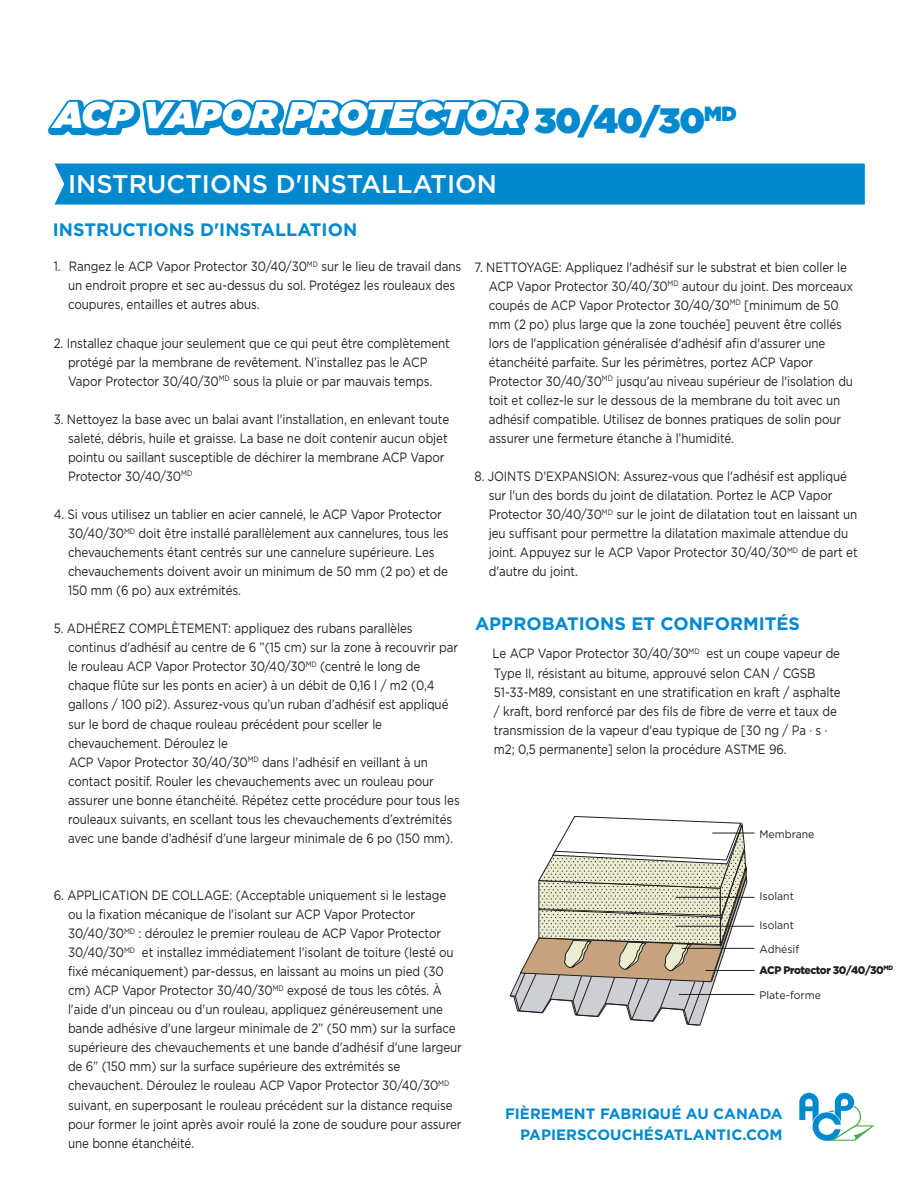
<style>
.page{position:relative;width:918px;height:1188px;background:#fff}
.page>*{position:absolute;margin:0;border:0;box-sizing:border-box;transform-origin:0 0}
.t1{font:italic 900 37.05px "Gotham HTF";color:#fff}
.t2{font:500 25.5px "Gotham";color:#fff}
.t3{font:700 18px "Gotham";color:#0089cf}
.t4{font:700 15px "Gotham";color:#0089cf}
.t5{font:13.5px/19px "Gotham";letter-spacing:-.005em;color:#221f20;scale:.86 1}
.t6{font:10.95px "Gotham HTF";color:#211e1f;scale:.95 1}
.t7{font:900 10.95px "Gotham HTF";letter-spacing:-.045em;color:#211e1f;scale:.95 1}
</style>
<div class="page">
<div style="left:55px;top:164px;width:810px;height:41px;background:#0089cf"></div>
<svg style="left:799px;top:1093px;width:76px;height:48px"></svg>
<hr style="left:712px;top:833px;width:42px;height:1px;background:#211e1f">
<hr style="left:676px;top:897px;width:78px;height:1px;background:#211e1f">
<hr style="left:682px;top:948px;width:72px;height:1px;background:#211e1f">
<hr style="left:705px;top:970px;width:49px;height:1px;background:#211e1f">
<hr style="left:679px;top:994px;width:75px;height:1px;background:#211e1f">
<svg style="left:509px;top:816px;width:239px;height:210px"></svg>
<hr style="left:675px;top:926px;width:79px;height:1px;background:#211e1f">
<svg style="left:48px;top:99px;width:481px;height:37px;background:#269ad6"></svg>
<h1 class="t1" style="left:54px;top:94px;width:684px">ACP VAPOR PROTECTOR <sub>30/40/30</sub><sup>MD</sup></h1>
<h2 class="t2" style="left:68px;top:170px;width:430px">INSTRUCTIONS D'INSTALLATION</h2>
<h3 class="t3" style="left:53px;top:220px;width:306px">INSTRUCTIONS D'INSTALLATION</h3>
<p class="t5" style="left:68px;top:257px;width:459px;text-indent:-14px">1. Rangez le ACP Vapor Protector 30/40/30<sup>MD</sup> sur le lieu de travail dans un endroit propre et sec au-dessus du sol. Protégez les rouleaux des coupures, entailles et autres abus.</p>
<p class="t5" style="left:68px;top:333px;width:446px;text-indent:-14px">2. Installez chaque jour seulement que ce qui peut être complètement protégé par la membrane de revêtement. N’installez pas le ACP<br>Vapor Protector 30/40/30<sup>MD</sup> sous la pluie or par mauvais temps.</p>
<p class="t5" style="left:68px;top:410px;width:445px;text-indent:-14px">3. Nettoyez la base avec un balai avant l'installation, en enlevant toute saleté, débris, huile et graisse. La base ne doit contenir aucun objet pointu ou saillant susceptible de déchirer la membrane ACP Vapor Protector 30/40/30<sup>MD</sup></p>
<p class="t5" style="left:68px;top:505px;width:444px;text-indent:-14px">4. Si vous utilisez un tablier en acier cannelé, le ACP Vapor Protector 30/40/30<sup>MD</sup> doit être installé parallèlement aux cannelures, tous les chevauchements étant centrés sur une cannelure supérieure. Les chevauchements doivent avoir un minimum de 50 mm (2 po) et de 150 mm (6 po) aux extrémités.</p>
<p class="t5" style="left:68px;top:619px;width:457px;text-indent:-14px">5. ADHÉREZ COMPLÈTEMENT: appliquez des rubans parallèles continus d'adhésif au centre de 6 ”(15 cm) sur la zone à recouvrir par le rouleau ACP Vapor Protector 30/40/30<sup>MD</sup> (centré le long de chaque flûte sur les ponts en acier) à un débit de 0,16 l / m2 (0,4 gallons / 100 pi2). Assurez-vous qu’un ruban d’adhésif est appliqué sur le bord de chaque rouleau précédent pour sceller le chevauchement. Déroulez le<br>ACP Vapor Protector 30/40/30<sup>MD</sup> dans l'adhésif en veillant à un contact positif. Rouler les chevauchements avec un rouleau pour assurer une bonne étanchéité. Répétez cette procédure pour tous les rouleaux suivants, en scellant tous les chevauchements d’extrémités avec une bande d’adhésif d’une largeur minimale de 6 po (150 mm).</p>
<p class="t5" style="left:489px;top:257px;width:425px;text-indent:-14px">7. NETTOYAGE: Appliquez l'adhésif sur le substrat et bien coller le ACP Vapor Protector 30/40/30<sup>MD</sup> autour du joint. Des morceaux coupés de ACP Vapor Protector 30/40/30<sup>MD</sup> [minimum de 50 mm (2 po) plus large que la zone touchée] peuvent être collés lors de l'application généralisée d'adhésif afin d'assurer une étanchéité parfaite. Sur les périmètres, portez ACP Vapor Protector 30/40/30<sup>MD</sup> jusqu'au niveau supérieur de l'isolation du toit et collez-le sur le dessous de la membrane du toit avec un adhésif compatible. Utilisez de bonnes pratiques de solin pour assurer une fermeture étanche à l’humidité.</p>
<p class="t5" style="left:489px;top:467px;width:431px;text-indent:-14px">8. JOINTS D'EXPANSION: Assurez-vous que l'adhésif est appliqué sur l'un des bords du joint de dilatation. Portez le ACP Vapor Protector 30/40/30<sup>MD</sup> sur le joint de dilatation tout en laissant un jeu suffisant pour permettre la dilatation maximale attendue du joint. Appuyez sur le ACP Vapor Protector 30/40/30<sup>MD</sup> de part et d'autre du joint.</p>
<h3 class="t3" style="left:475px;top:613px;width:326px">APPROBATIONS ET CONFORMITÉS</h3>
<p class="t5" style="left:493px;top:644px;width:406px">Le ACP Vapor Protector 30/40/30<sup>MD</sup> est un coupe vapeur de Type II, résistant au bitume, approuvé selon CAN / CGSB 51-33-M89, consistant en une stratification en kraft / asphalte / kraft, bord renforcé par des fils de fibre de verre et taux de transmission de la vapeur d'eau typique de [30 ng / Pa · s · m2; 0,5 permanente] selon la procédure ASTME 96.</p>
<p class="t6" style="left:759px;top:828px;width:59px">Membrane</p>
<p class="t5" style="left:68px;top:886px;width:460px;text-indent:-14px">6. APPLICATION DE COLLAGE: (Acceptable uniquement si le lestage ou la fixation mécanique de l'isolant sur ACP Vapor Protector 30/40/30<sup>MD</sup> : déroulez le premier rouleau de ACP Vapor Protector 30/40/30<sup>MD</sup> et installez immédiatement l'isolant de toiture (lesté ou fixé mécaniquement) par-dessus, en laissant au moins un pied (30 cm) ACP Vapor Protector 30/40/30<sup>MD</sup> exposé de tous les côtés. À l'aide d'un pinceau ou d'un rouleau, appliquez généreusement une bande adhésive d'une largeur minimale de 2” (50 mm) sur la surface supérieure des chevauchements et une bande d'adhésif d'une largeur de 6” (150 mm) sur la surface supérieure des extrémités se chevauchent. Déroulez le rouleau ACP Vapor Protector 30/40/30<sup>MD </sup>suivant, en superposant le rouleau précédent sur la distance requise pour former le joint après avoir roulé la zone de soudure pour assurer une bonne étanchéité.</p>
<p class="t6" style="left:759px;top:890px;width:38px">Isolant</p>
<p class="t6" style="left:759px;top:919px;width:38px">Isolant</p>
<p class="t6" style="left:759px;top:943px;width:43px">Adhésif</p>
<p class="t7" style="left:759px;top:965px;width:142px">ACP Protector 30/40/30<sup>MD</sup></p>
<p class="t6" style="left:759px;top:989px;width:66px">Plate-forme</p>
<p class="t4" style="left:505px;top:1105px;width:279px">FIÈREMENT FABRIQUÉ AU CANADA</p>
<p class="t4" style="left:520px;top:1126px;width:264px">PAPIERSCOUCHÉSATLANTIC.COM</p>
</div>
